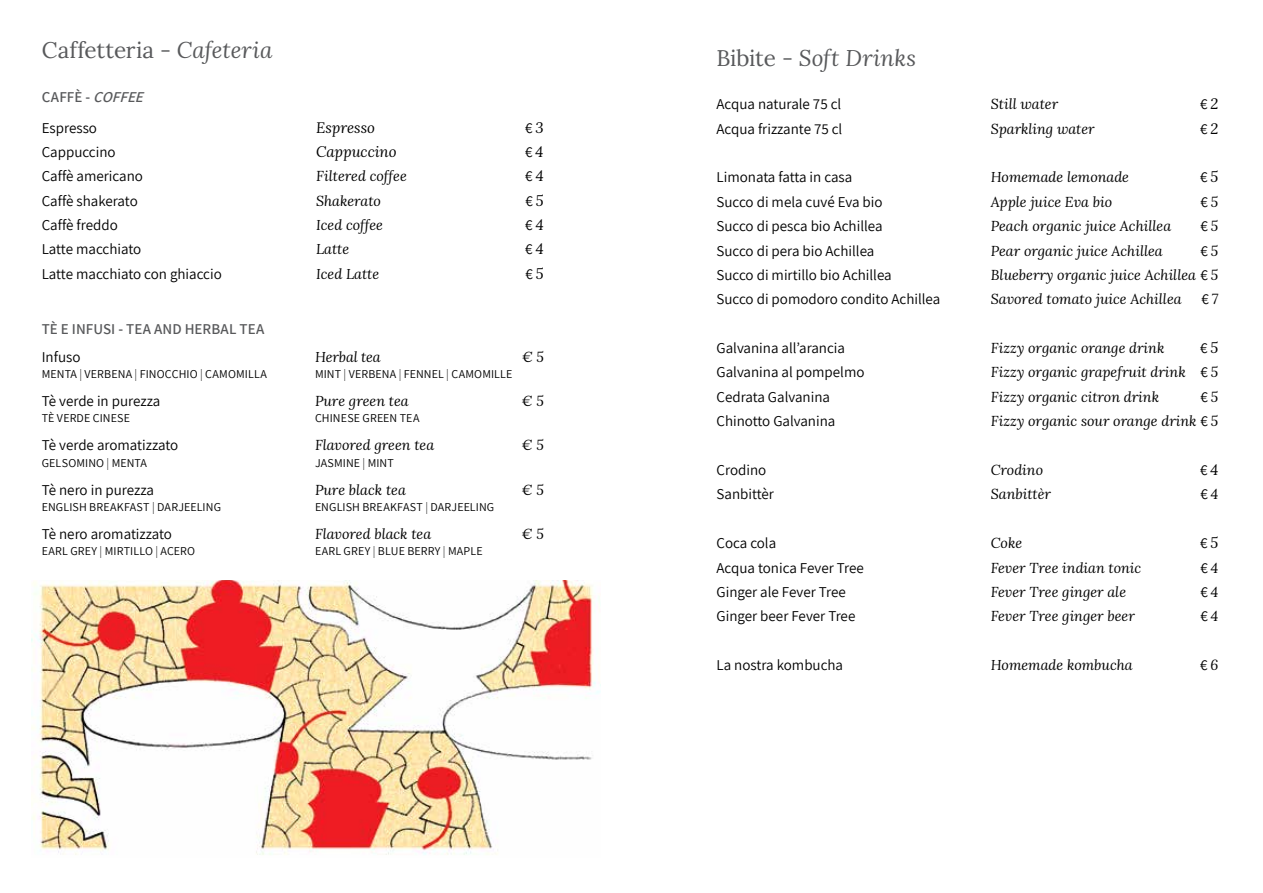
<style>
.page{position:relative;width:1263px;height:893px;background:#fff}
.page>*{position:absolute;margin:0;border:0;box-sizing:border-box;transform-origin:0 0}
.t1{font:22.5px "Lora";letter-spacing:.005em;color:#58595b}
.t2{font:italic 22.5px "Lora";letter-spacing:.01em;color:#58595b}
.t3{font:15px/30.8px "Assistant";color:#000}
.t4{font:600 15px "Assistant";letter-spacing:.005em;color:#58595b}
.t5{font:italic 15px "Lora";color:#000}
.t6{font:italic 14.25px "Lora";color:#000}
.t7{font:12px "Assistant";letter-spacing:.015em;color:#000}
.s1{font-style:italic}
.s2{font-weight:600;color:#58595b}
.s3{font-weight:600;font-style:italic;color:#58595b}
.s4{font-family:"Lora";font-style:italic}
.s5{font-family:"Source Sans Pro";font-weight:300}
.s6{font-style:normal}
.s7{font-family:"Lora";font-style:italic;font-size:14.25px}
.s8{font-family:"Assistant";font-style:normal;font-size:15px}
</style>
<div class="page">
<img style="left:32px;top:580px;width:568px;height:275px">
<h1 class="t1" style="left:42px;top:33px;width:232px">Caffetteria - <span class="s1">Cafeteria</span></h1>
<p class="t3" style="left:42px;top:81px;width:108px"><span class="s2">CAFFÈ -</span> <span class="s3">COFFEE<br></span>Espresso</p>
<p class="t5" style="left:316px;top:117px;width:60px">Espresso</p>
<p class="t3" style="left:525px;top:111px;width:20px">€ <span class="s4">3</span></p>
<p class="t3" style="left:42px;top:136px;width:75px">Cappuccino</p>
<p class="t5" style="left:316px;top:141px;width:82px">Cappuccino</p>
<p class="t3" style="left:525px;top:136px;width:20px">€ <span class="s4">4</span></p>
<p class="t3" style="left:42px;top:160px;width:103px">Caffè americano</p>
<p class="t6" style="left:316px;top:167px;width:92px">Filtered coffee</p>
<p class="t3" style="left:525px;top:160px;width:20px">€ <span class="s4">4</span></p>
<p class="t3" style="left:42px;top:185px;width:98px">Caffè shakerato</p>
<p class="t6" style="left:316px;top:191px;width:66px">Shakerato</p>
<p class="t3" style="left:525px;top:185px;width:20px">€ <span class="s4">5</span></p>
<p class="t3" style="left:42px;top:209px;width:78px">Caffè freddo</p>
<p class="t6" style="left:316px;top:215px;width:68px">Iced coffee</p>
<p class="t3" style="left:525px;top:209px;width:20px">€ <span class="s4">4</span></p>
<p class="t3" style="left:42px;top:233px;width:101px">Latte macchiato</p>
<p class="t6" style="left:316px;top:240px;width:35px">Latte</p>
<p class="t3" style="left:525px;top:233px;width:20px">€ <span class="s4">4</span></p>
<p class="t3" style="left:42px;top:258px;width:182px">Latte macchiato con ghiaccio</p>
<p class="t6" style="left:316px;top:264px;width:65px">Iced Latte</p>
<p class="t3" style="left:525px;top:258px;width:20px">€ <span class="s4">5</span></p>
<p class="t4" style="left:42px;top:319px;width:224px">TÈ E INFUSI - TEA AN D HERBAL TEA</p>
<p class="t3" style="left:42px;top:341px;width:40px">Infuso</p>
<p class="t7" style="left:42px;top:366px;width:227px">Menta <span class="s5">|</span> verbena <span class="s5">|</span> fi nocchio <span class="s5">|</span> CAMOMILLA</p>
<p class="t3" style="left:42px;top:385px;width:120px">Tè verde in purezza</p>
<p class="t7" style="left:42px;top:410px;width:88px">tè verde ci nese</p>
<p class="t3" style="left:42px;top:429px;width:138px">Tè verde aromatizzato</p>
<p class="t7" style="left:42px;top:454px;width:107px">gelsomi no <span class="s5">|</span> menta</p>
<p class="t3" style="left:42px;top:473px;width:114px">Tè nero in purezza</p>
<p class="t7" style="left:42px;top:499px;width:149px">english breakfast <span class="s5">|</span> darjeeli</p>
<p class="t7" style="left:206px;top:499px;width:17px">ng</p>
<p class="t3" style="left:42px;top:518px;width:132px">Tè nero aromatizzato</p>
<p class="t7" style="left:42px;top:543px;width:155px">earl grey <span class="s5">|</span> mi rtillo <span class="s5">|</span> acero</p>
<p class="t6" style="left:315px;top:347px;width:67px">Herbal tea</p>
<p class="t6" style="left:522px;top:347px;width:23px">€ 5</p>
<p class="t7" style="left:315px;top:366px;width:199px">mi nt <span class="s5">|</span> verbena <span class="s5">|</span> fennel <span class="s5">|</span> CAMOMILLE</p>
<p class="t6" style="left:315px;top:391px;width:95px">Pure green tea</p>
<p class="t6" style="left:522px;top:391px;width:23px">€ 5</p>
<p class="t7" style="left:315px;top:410px;width:106px">chi nese green tea</p>
<p class="t6" style="left:315px;top:436px;width:121px">Flavored green tea</p>
<p class="t6" style="left:522px;top:436px;width:23px">€ 5</p>
<p class="t7" style="left:315px;top:454px;width:80px">jasmine <span class="s5">|</span> mint</p>
<p class="t6" style="left:315px;top:480px;width:92px">Pure black tea</p>
<p class="t6" style="left:522px;top:480px;width:23px">€ 5</p>
<p class="t7" style="left:315px;top:499px;width:149px">english breakfast <span class="s5">|</span> darjeeli</p>
<p class="t7" style="left:479px;top:499px;width:17px">ng</p>
<p class="t6" style="left:315px;top:524px;width:118px">Flavored black tea</p>
<p class="t6" style="left:522px;top:524px;width:23px">€ 5</p>
<p class="t7" style="left:315px;top:543px;width:78px">earl grey <span class="s5">|</span> blue</p>
<p class="t7" style="left:407px;top:543px;width:70px">berry <span class="s5">|</span> maple</p>
<h1 class="t2" style="left:716px;top:43px;width:201px"><span class="s6">Bibite -</span> Soft Drinks</h1>
<p class="t3" style="left:716px;top:88px;width:126px">Acqua naturale 75 cl</p>
<p class="t6" style="left:991px;top:95px;width:69px">Still water</p>
<p class="t3" style="left:1200px;top:88px;width:20px">€ <span class="s4">2</span></p>
<p class="t3" style="left:716px;top:113px;width:127px">Acqua frizzante 75 cl</p>
<p class="t6" style="left:991px;top:119px;width:105px">Sparkling water</p>
<p class="t3" style="left:1200px;top:113px;width:20px">€ <span class="s4">2</span></p>
<p class="t3" style="left:716px;top:161px;width:137px">Limonata fatta in casa</p>
<p class="t6" style="left:991px;top:168px;width:140px">Homemade lemonade</p>
<p class="t3" style="left:1200px;top:161px;width:20px">€ <span class="s4">5</span></p>
<p class="t3" style="left:716px;top:186px;width:168px">Succo di mela cuvé Eva bio</p>
<p class="t6" style="left:991px;top:192px;width:123px">Apple juice Eva bio</p>
<p class="t3" style="left:1200px;top:186px;width:19px">€ <span class="s7">5</span></p>
<p class="t3" style="left:716px;top:210px;width:167px">Succo di pesca bio Achillea</p>
<p class="t6" style="left:991px;top:216px;width:182px">Peach organic juice Achillea</p>
<p class="t3" style="left:1200px;top:210px;width:19px">€ <span class="s7">5</span></p>
<p class="t3" style="left:716px;top:234px;width:159px">Succo di pera bio Achillea</p>
<p class="t6" style="left:991px;top:241px;width:173px">Pear organic juice Achillea</p>
<p class="t3" style="left:1200px;top:234px;width:19px">€ <span class="s7">5</span></p>
<p class="t3" style="left:716px;top:259px;width:177px">Succo di mirtillo bio Achillea</p>
<p class="t6" style="left:991px;top:265px;width:229px">Blueberry organic juice Achillea <span class="s8">€</span> 5</p>
<p class="t3" style="left:716px;top:283px;width:225px">Succo di pomodoro condito Achillea</p>
<p class="t6" style="left:991px;top:290px;width:192px">Savored tomato juice Achillea</p>
<p class="t3" style="left:1201px;top:283px;width:18px">€ <span class="s7">7</span></p>
<p class="t3" style="left:716px;top:332px;width:130px">Galvanina all’arancia</p>
<p class="t6" style="left:991px;top:338px;width:175px">Fizzy organic orange drink</p>
<p class="t3" style="left:1200px;top:332px;width:20px">€ <span class="s4">5</span></p>
<p class="t3" style="left:716px;top:356px;width:149px">Galvanina al pompelmo</p>
<p class="t6" style="left:991px;top:363px;width:229px">Fizzy organic grapefruit drink <span class="s8">€</span> 5</p>
<p class="t3" style="left:716px;top:381px;width:115px">Cedrata Galvanina</p>
<p class="t6" style="left:991px;top:387px;width:170px">Fizzy organic citron drink</p>
<p class="t3" style="left:1200px;top:381px;width:19px">€ <span class="s7">5</span></p>
<p class="t3" style="left:716px;top:405px;width:120px">Chinotto Galvanina</p>
<p class="t6" style="left:991px;top:412px;width:229px">Fizzy organic sour orange drink <span class="s8">€</span> 5</p>
<p class="t3" style="left:716px;top:454px;width:51px">Crodino</p>
<p class="t6" style="left:991px;top:460px;width:54px">Crodino</p>
<p class="t3" style="left:1200px;top:454px;width:20px">€ <span class="s4">4</span></p>
<p class="t3" style="left:716px;top:478px;width:59px">Sanbittèr</p>
<p class="t6" style="left:991px;top:485px;width:62px">Sanbittèr</p>
<p class="t3" style="left:1200px;top:478px;width:19px">€ <span class="s7">4</span></p>
<p class="t3" style="left:716px;top:527px;width:61px">Coca cola</p>
<p class="t6" style="left:991px;top:533px;width:33px">Coke</p>
<p class="t3" style="left:1200px;top:527px;width:20px">€ <span class="s4">5</span></p>
<p class="t3" style="left:716px;top:551px;width:149px">Acqua tonica Fever Tree</p>
<p class="t6" style="left:991px;top:558px;width:152px">Fever Tree indian tonic</p>
<p class="t3" style="left:1200px;top:551px;width:19px">€ <span class="s7">4</span></p>
<p class="t3" style="left:716px;top:576px;width:131px">Ginger ale Fever Tree</p>
<p class="t6" style="left:991px;top:582px;width:137px">Fever Tree ginger ale</p>
<p class="t3" style="left:1200px;top:576px;width:19px">€ <span class="s7">4</span></p>
<p class="t3" style="left:716px;top:600px;width:140px">Ginger beer Fever Tree</p>
<p class="t6" style="left:991px;top:607px;width:146px">Fever Tree ginger beer</p>
<p class="t3" style="left:1200px;top:600px;width:19px">€ <span class="s7">4</span></p>
<p class="t3" style="left:716px;top:649px;width:128px">La nostra kombucha</p>
<p class="t6" style="left:991px;top:655px;width:143px">Homemade kombucha</p>
<p class="t3" style="left:1200px;top:649px;width:20px">€ <span class="s7">6</span></p>
</div>
